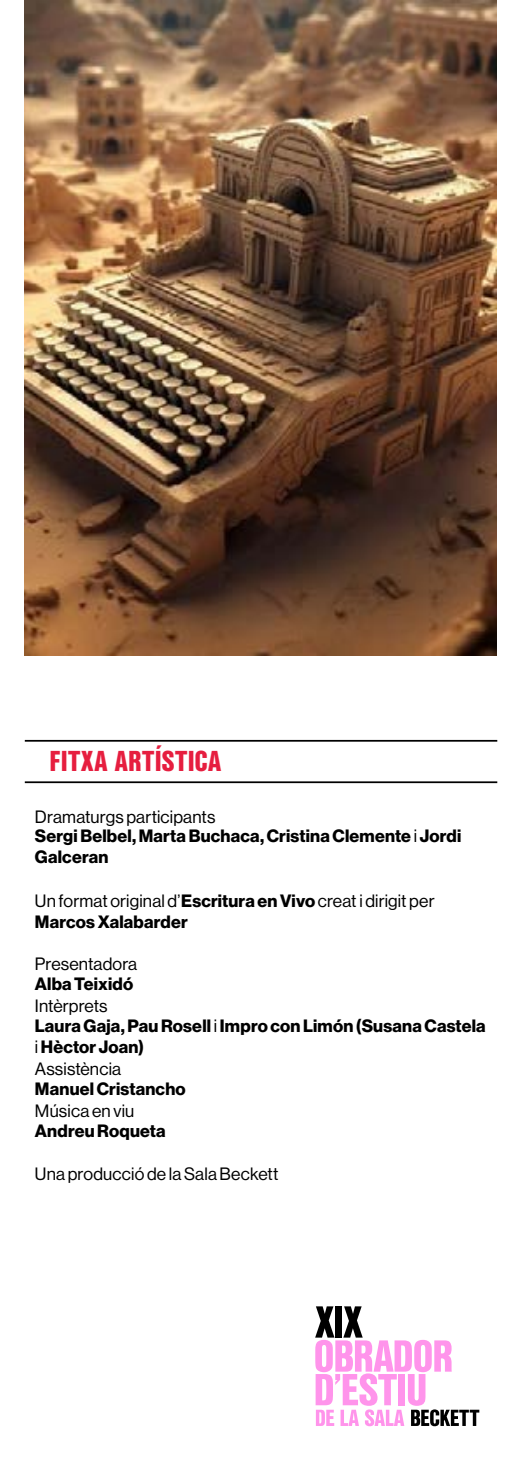
<style>
.page{position:relative;width:521px;height:1474px;background:#fff}
.page>*{position:absolute;margin:0;border:0;box-sizing:border-box;transform-origin:0 0}
.t1{font:900 28px "Nimbus San Con L";letter-spacing:.01em;color:#e61e3f}
.t2{font:17.5px/21px "N Haas Grotesk DS Pro 75 Bd";letter-spacing:.015em;color:#000}
.t3{font:17.5px "N Haas Grotesk DS Pro 55 Rg";letter-spacing:.01em;color:#000}
.s1{font-family:"N Haas Grotesk DS Pro 55 Rg"}
.s2{font-family:"N Haas Grotesk DS Pro 75 Bd"}
</style>
<div class="page">
<img style="left:25px;top:0;width:471px;height:655px">
<hr style="left:25px;top:740px;width:472px;height:1px;background:#000">
<hr style="left:25px;top:781px;width:472px;height:2px;background:#000">
<svg style="left:315px;top:1306px;width:164px;height:120px"></svg>
<h1 class="t1" style="left:50px;top:740px;width:173px">FITXA ARTÍSTICA</h1>
<p class="t3" style="left:35px;top:807px;width:182px">Dramaturgs participants</p>
<p class="t2" style="left:35px;top:826px;width:428px">Sergi Belbel, Marta Buchaca, Cristina Clemente <span class="s1">i</span> Jordi<br>Galceran</p>
<p class="t3" style="left:35px;top:891px;width:401px">Un format original d’<span class="s2">Escritura en Vivo</span> creat i dirigit per</p>
<p class="t2" style="left:35px;top:911px;width:154px">Marcos Xalabarder</p>
<p class="t3" style="left:35px;top:954px;width:104px">Presentadora</p>
<p class="t2" style="left:35px;top:973px;width:100px">Alba Teixidó</p>
<p class="t3" style="left:35px;top:996px;width:74px">Intèrprets</p>
<p class="t2" style="left:35px;top:1015px;width:452px">Laura Gaja, Pau Rosell <span class="s1">i</span> Impro con Limón (Susana Castela <span class="s1">i</span> Hèctor Joan)</p>
<p class="t3" style="left:35px;top:1059px;width:88px">Assistència</p>
<p class="t2" style="left:35px;top:1078px;width:152px">Manuel Cristancho</p>
<p class="t3" style="left:35px;top:1101px;width:101px">Música en viu</p>
<p class="t2" style="left:35px;top:1120px;width:132px">Andreu Roqueta</p>
<p class="t3" style="left:35px;top:1164px;width:245px">Una producció de la Sala Beckett</p>
</div>
